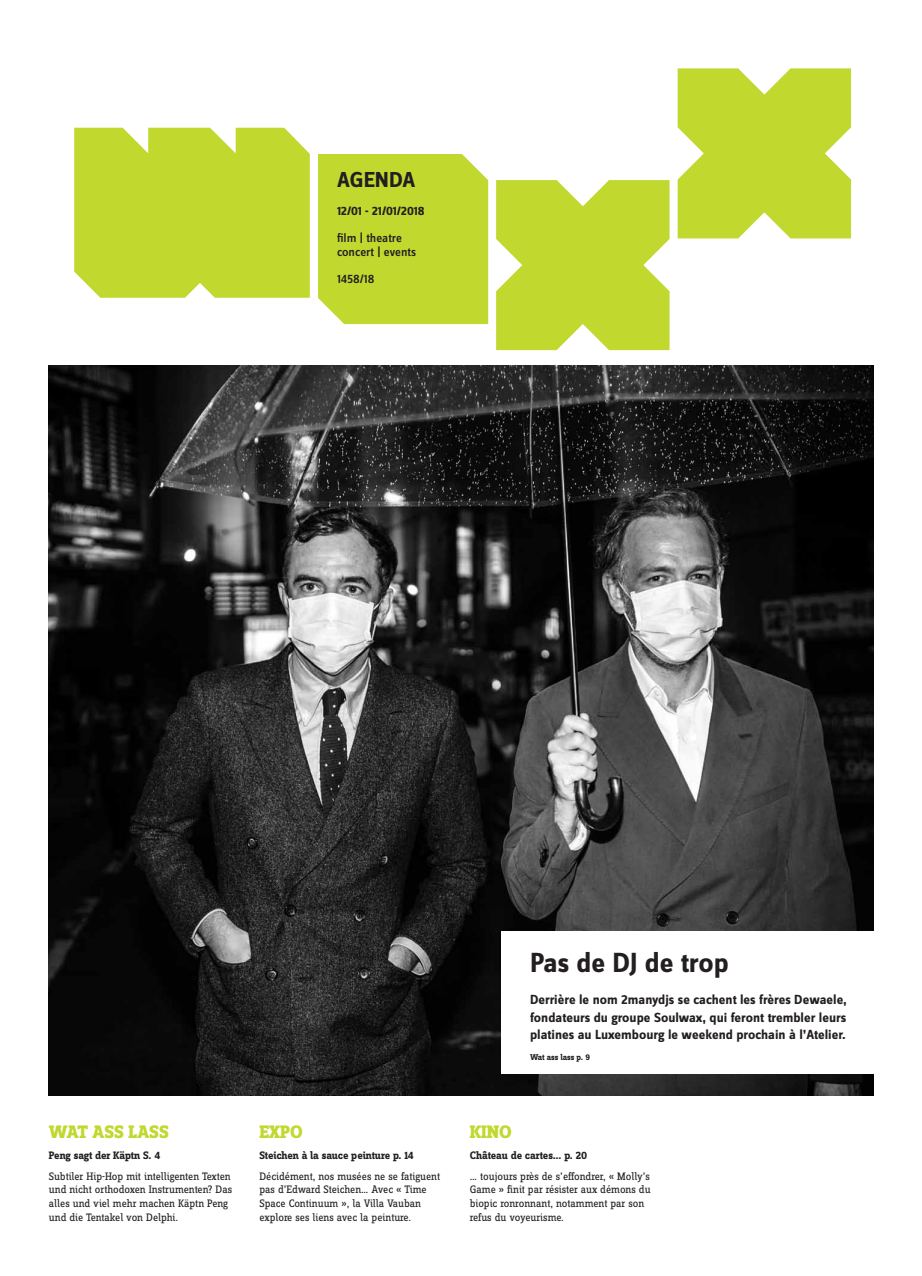
<style>
.page{position:relative;width:922px;height:1276px;background:#fff}
.page>*{position:absolute;margin:0;border:0;box-sizing:border-box;transform-origin:0 0}
.t1{font:700 28.75px "Zine Sans Dis";color:#231f20}
.t2{font:700 22.5px "Zine Sans Dis";color:#231f20}
.t3{font:800 18.75px "Zine Slab Dis";color:#c1d82f}
.t4{font:700 13.75px/17.5px "Zine Sans Dis";color:#231f20;text-align:justify}
.t5{font:500 12.75px/13.8px "Zine Sans Dis";color:#231f20}
.t6{font:700 12.75px "Zine Sans Dis";letter-spacing:-.02em;color:#231f20}
.t7{font:11.25px/13.8px "Zine Slab Dis";letter-spacing:-.01em;color:#231f20}
.t8{font:700 11.25px "Zine Slab Dis";letter-spacing:-.005em;color:#231f20}
.t9{font:700 8.75px "Zine Slab Dis";color:#231f20}
</style>
<div class="page">
<img style="left:49px;top:366px;width:823px;height:729px">
<div style="left:501px;top:931px;width:392px;height:143px;background:#fff"></div>
<svg style="left:496px;top:180px;width:173px;height:170px;background:#c6db42"></svg>
<svg style="left:677px;top:68px;width:173px;height:170px;background:#c6db43"></svg>
<div style="left:318px;top:154px;width:170px;height:170px;background:#c1d82f"></div>
<div style="left:74px;top:128px;width:236px;height:170px;background:#c1d82f"></div>
<h2 class="t2" style="left:337px;top:168px;width:80px">AGENDA</h2>
<p class="t6" style="left:337px;top:204px;width:89px">12/01 - 21/01/2018</p>
<p class="t5" style="left:337px;top:232px;width:81px">film | theatre concert | events</p>
<p class="t5" style="left:337px;top:273px;width:39px">1458/18</p>
<h1 class="t1" style="left:530px;top:947px;width:200px">Pas de DJ de trop</h1>
<p class="t4" style="left:530px;top:991px;width:318px">Derrière le nom 2manydjs se cachent les frères Dewaele, fondateurs du groupe Soulwax, qui feront trembler leurs platines au Luxembourg le weekend prochain à l’Atelier.</p>
<p class="t9" style="left:530px;top:1052px;width:61px">Wat ass lass p. 9</p>
<h3 class="t3" style="left:49px;top:1121px;width:121px">WAT ASS LASS</h3>
<h3 class="t3" style="left:259px;top:1121px;width:45px">EXPO</h3>
<h3 class="t3" style="left:469px;top:1121px;width:43px">KINO</h3>
<p class="t8" style="left:49px;top:1149px;width:113px">Peng sagt der Käptn S. 4</p>
<p class="t7" style="left:49px;top:1169px;width:185px">Subtiler Hip-Hop mit intelligenten Texten und nicht orthodoxen Instrumenten? Das alles und viel mehr machen Käptn Peng und die Tentakel von Delphi.</p>
<p class="t8" style="left:469px;top:1149px;width:119px">Château de cartes… p. 20</p>
<p class="t7" style="left:469px;top:1169px;width:182px">… toujours près de s’effondrer, « Molly’s Game » finit par résister aux démons du biopic ronronnant, notamment par son refus du voyeurisme.</p>
<p class="t8" style="left:259px;top:1149px;width:156px">Steichen à la sauce peinture p. 14</p>
<p class="t7" style="left:259px;top:1169px;width:182px">Décidément, nos musées ne se fatiguent pas d’Edward Steichen… Avec « Time Space Continuum », la Villa Vauban explore ses liens avec la peinture.</p>
</div>
